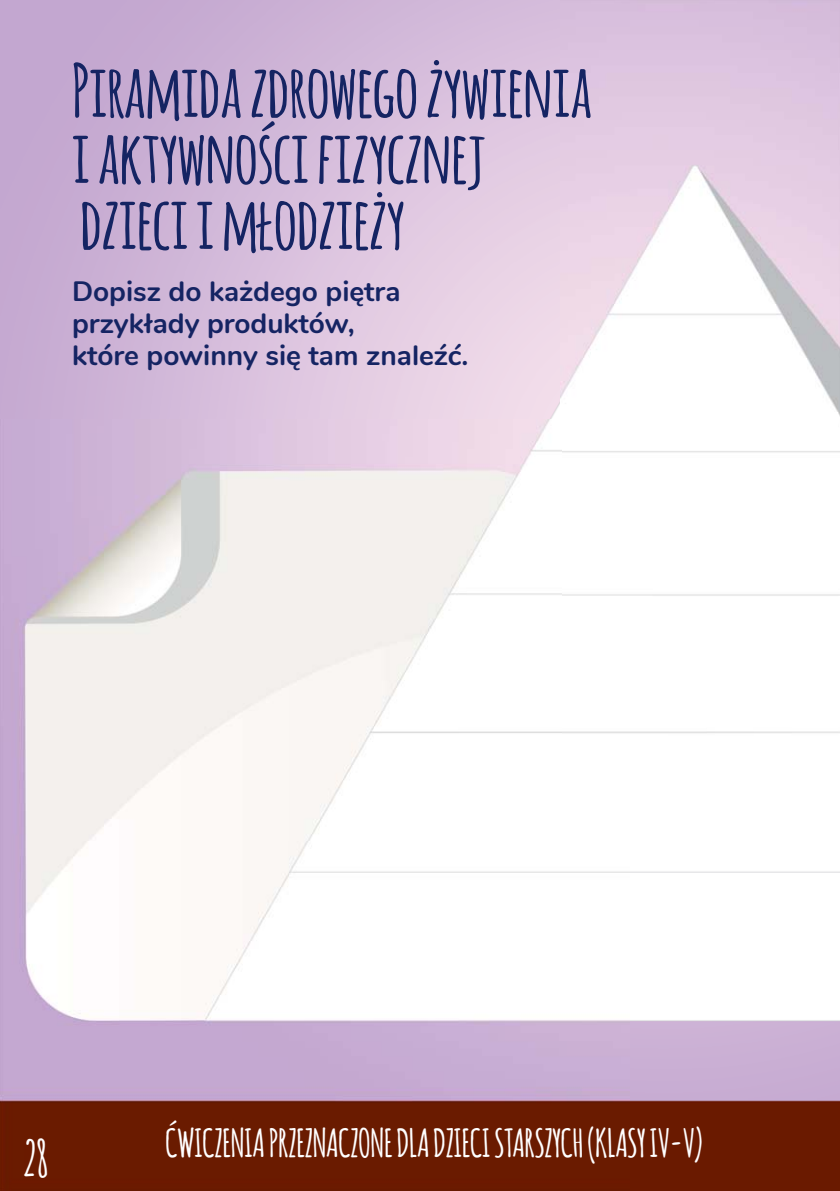
<style>
.page{position:relative;width:840px;height:1191px;background:#fff}
.page>*{position:absolute;margin:0;border:0;box-sizing:border-box;transform-origin:0 0}
.t1{font:700 72px/66px "Amatic";color:#152463}
.t2{font:700 48px "Amatic";color:#fff}
.t3{font:700 38px "Amatic";color:#fff}
.t4{font:700 28px/32px "Nunito";color:#152463}
</style>
<div class="page">
<img style="left:0;top:0;width:839px;height:1191px">
<img style="left:24px;top:1138px;width:23px;height:40px">
<h1 class="t1" style="left:72px;top:60px;width:521px">Piramida zdrowego żywienia i aktywności fizycznej dzieci i młodzieży</h1>
<p class="t4" style="left:72px;top:275px;width:398px">Dopisz do każdego piętra przykłady produktów,<br>które powinny się tam znaleźć.</p>
<h2 class="t2" style="left:23px;top:1131px;width:27px">28</h2>
<h3 class="t3" style="left:165px;top:1121px;width:538px">ĆWICZENIA PRZEZNACZONE DLA DZIECI STARSZYCH (KLASY IV-V)</h3>
</div>
